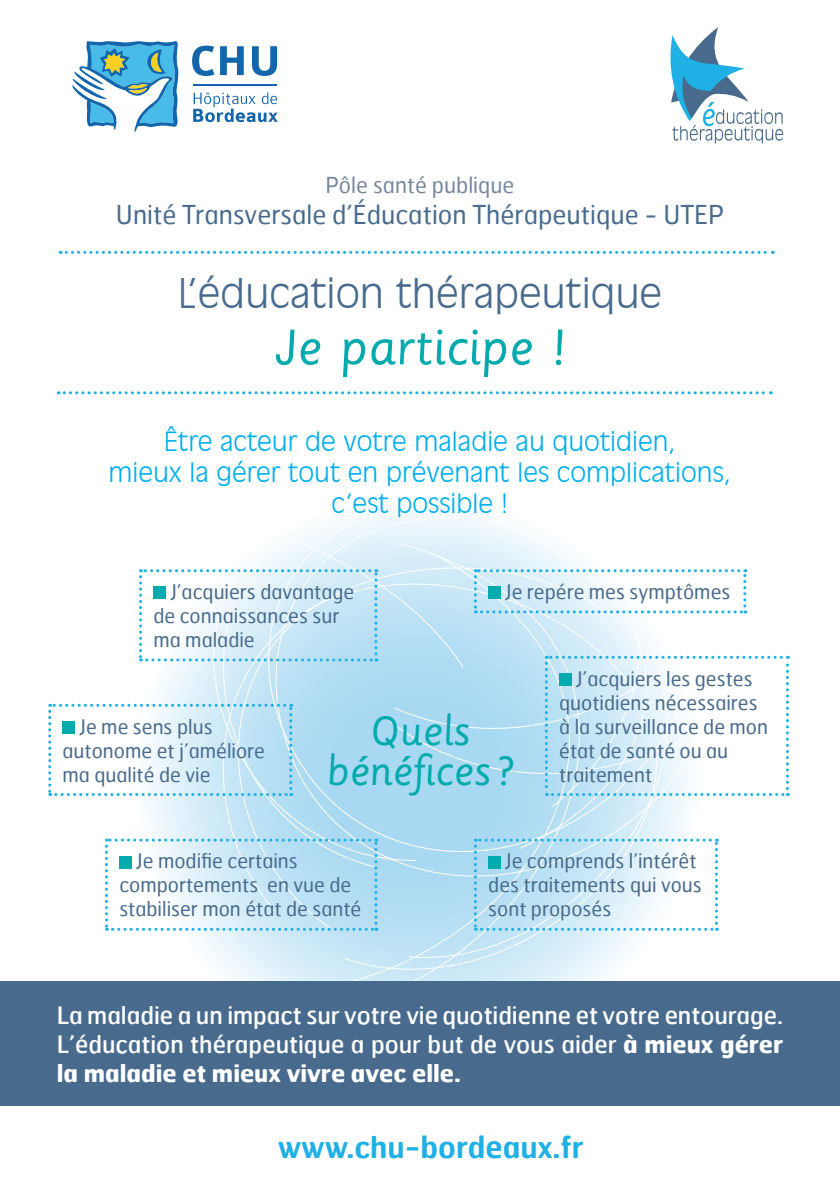
<style>
.page{position:relative;width:840px;height:1191px;background:#fff}
.page>*{position:absolute;margin:0;border:0;box-sizing:border-box;transform-origin:0 0}
.t1{font:56px "Sassoon Primary Std";color:#00aaad}
.t2{font:46px/40px "Sassoon Primary Std";color:#00aaad;text-align:center}
.t3{font:300 40px "Incised 901 BT";color:#486b8d}
.t4{font:600 30px "Hermes FB";color:#1fb0e6}
.t5{font:300 26px/31.2px "Incised 901 BT";color:#00aeef;text-align:center}
.t6{font:26px "Hermes FB";color:#486b8d}
.t7{font:24px/28.8px "Hermes FB";color:#fff;text-align:justify}
.t8{font:22px "Hermes FB";color:#77889e}
.t9{font:20px/24px "Hermes FB";color:#486b8d}
.s1{font-weight:700}
</style>
<div class="page">
<svg style="left:132px;top:655px;width:631px;height:276px"></svg>
<svg style="left:186px;top:511px;width:562px;height:470px"></svg>
<div style="left:0;top:981px;width:839px;height:125px;background:#486b8d"></div>
<svg style="left:670px;top:27px;width:112px;height:116px"></svg>
<svg style="left:72px;top:41px;width:106px;height:91px"></svg>
<svg style="left:193px;top:92px;width:84px;height:30px"></svg>
<hr style="left:193px;top:84px;width:84px;height:1px;background:#1365ac">
<svg style="left:192px;top:46px;width:85px;height:30px"></svg>
<svg style="left:473px;top:838px;width:244px;height:92px"></svg>
<svg style="left:60px;top:251px;width:712px;height:3px"></svg>
<svg style="left:58px;top:391px;width:713px;height:3px"></svg>
<svg style="left:473px;top:569px;width:273px;height:44px"></svg>
<svg style="left:139px;top:569px;width:238px;height:92px"></svg>
<svg style="left:48px;top:704px;width:244px;height:92px"></svg>
<svg style="left:544px;top:656px;width:244px;height:140px"></svg>
<svg style="left:105px;top:838px;width:272px;height:92px"></svg>
<p class="t8" style="left:325px;top:171px;width:190px">Pôle santé publique</p>
<h3 class="t6" style="left:116px;top:198px;width:609px">Unité Transversale d’Éducation Thérapeutique - UTEP</h3>
<h3 class="t3" style="left:178px;top:270px;width:485px">L’éducation thérapeutique</h3>
<h1 class="t1" style="left:274px;top:316px;width:292px">Je participe !</h1>
<h3 class="t5" style="left:108px;top:426px;width:624px">Être acteur de votre maladie au quotidien,<br>mieux la gérer tout en prévenant les complications, c’est possible !</h3>
<p class="t9" style="left:170px;top:579px;width:185px">J’acquiers davantage</p>
<p class="t9" style="left:505px;top:579px;width:227px">Je repére mes symptômes</p>
<p class="t9" style="left:153px;top:603px;width:187px">de connaissances sur ma maladie</p>
<p class="t9" style="left:63px;top:714px;width:204px;text-indent:17px">Je me sens plus autonome et j’améliore ma qualité de vie</p>
<h2 class="t2" style="left:326px;top:710px;width:189px">Quels bénéfices?</h2>
<p class="t9" style="left:559px;top:666px;width:210px;text-indent:17px">J’acquiers les gestes quotidiens nécessaires à la surveillance de mon état de santé ou au traitement</p>
<p class="t9" style="left:119px;top:848px;width:243px;text-indent:17px">Je modifie certains comportements en vue de stabiliser mon état de santé</p>
<p class="t9" style="left:488px;top:848px;width:215px;text-indent:17px">Je comprends l’intérêt des traitements qui vous sont proposés</p>
<p class="t7" style="left:57px;top:1000px;width:727px">La maladie a un impact sur votre vie quotidienne et votre entourage.<br>L’éducation thérapeutique a pour but de vous aider <span class="s1">à mieux gérer la maladie et mieux vivre avec elle.</span></p>
<h3 class="t4" style="left:278px;top:1127px;width:307px">www.chu-bordeaux.fr</h3>
</div>
